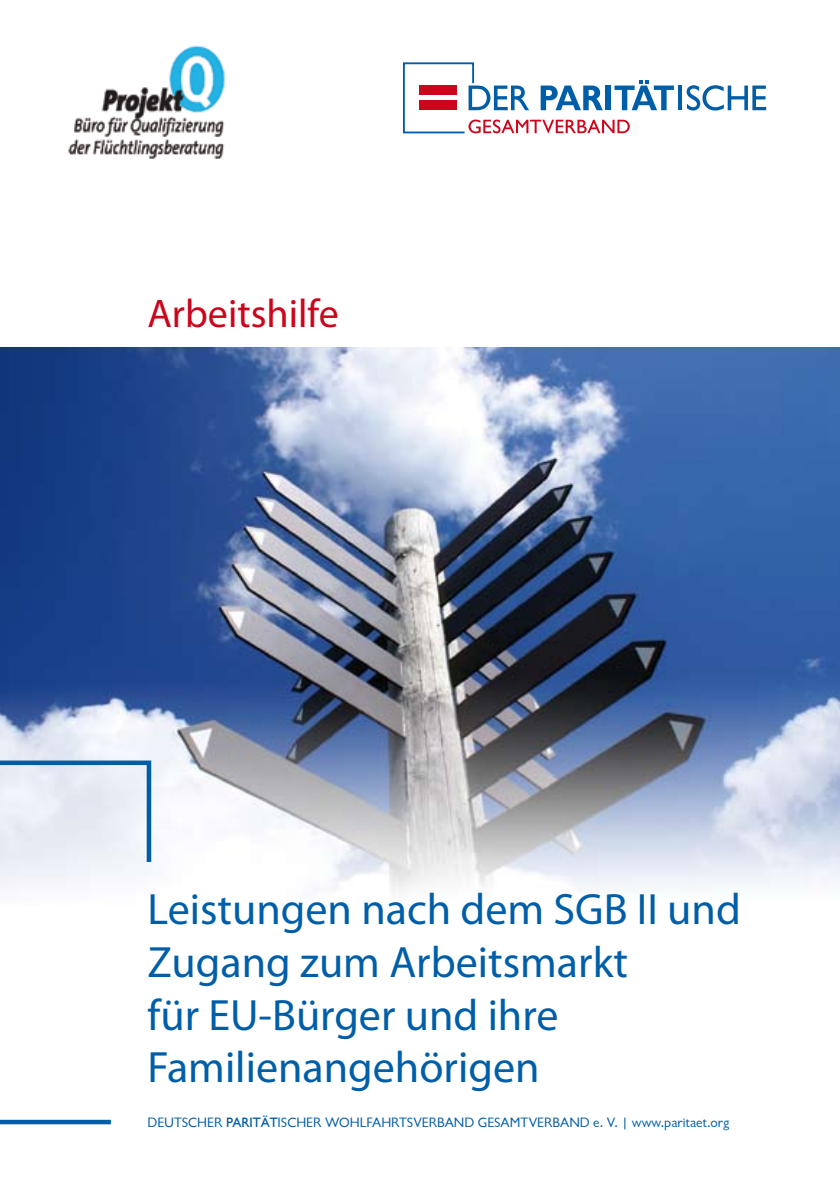
<style>
.page{position:relative;width:840px;height:1191px;background:#fff}
.page>*{position:absolute;margin:0;border:0;box-sizing:border-box;transform-origin:0 0}
.t1{font:44px/52.8px "Myriad Pro";color:#005ea8}
.t2{font:40px "Myriad Pro";color:#cc051c}
.t3{font:14px "Chantilly";color:#005ea8}
.s1{font-weight:500}
</style>
<div class="page">
<img style="left:0;top:347px;width:839px;height:545px">
<hr style="left:678px;top:86px;width:3px;height:24px;background:#005ea8">
<svg style="left:686px;top:85px;width:79px;height:25px"></svg>
<svg style="left:403px;top:62px;width:270px;height:71px"></svg>
<svg style="left:0;top:760px;width:151px;height:364px"></svg>
<img style="left:68px;top:45px;width:157px;height:114px">
<p class="t2" style="left:147px;top:289px;width:193px">Arbeitshilfe</p>
<p class="t1" style="left:147px;top:882px;width:594px">Leistungen nach dem SGB II und<br>Zugang zum Arbeitsmarkt<br>für EU-Bürger und ihre<br>Familienangehörigen</p>
<p class="t3" style="left:147px;top:1114px;width:583px">DEUTSCHER <span class="s1">parität</span>ISCHER WOHLFAHRTSVERBAND GESAMTVERBAND E. V. | WWW.PARITAET.ORG</p>
</div>
